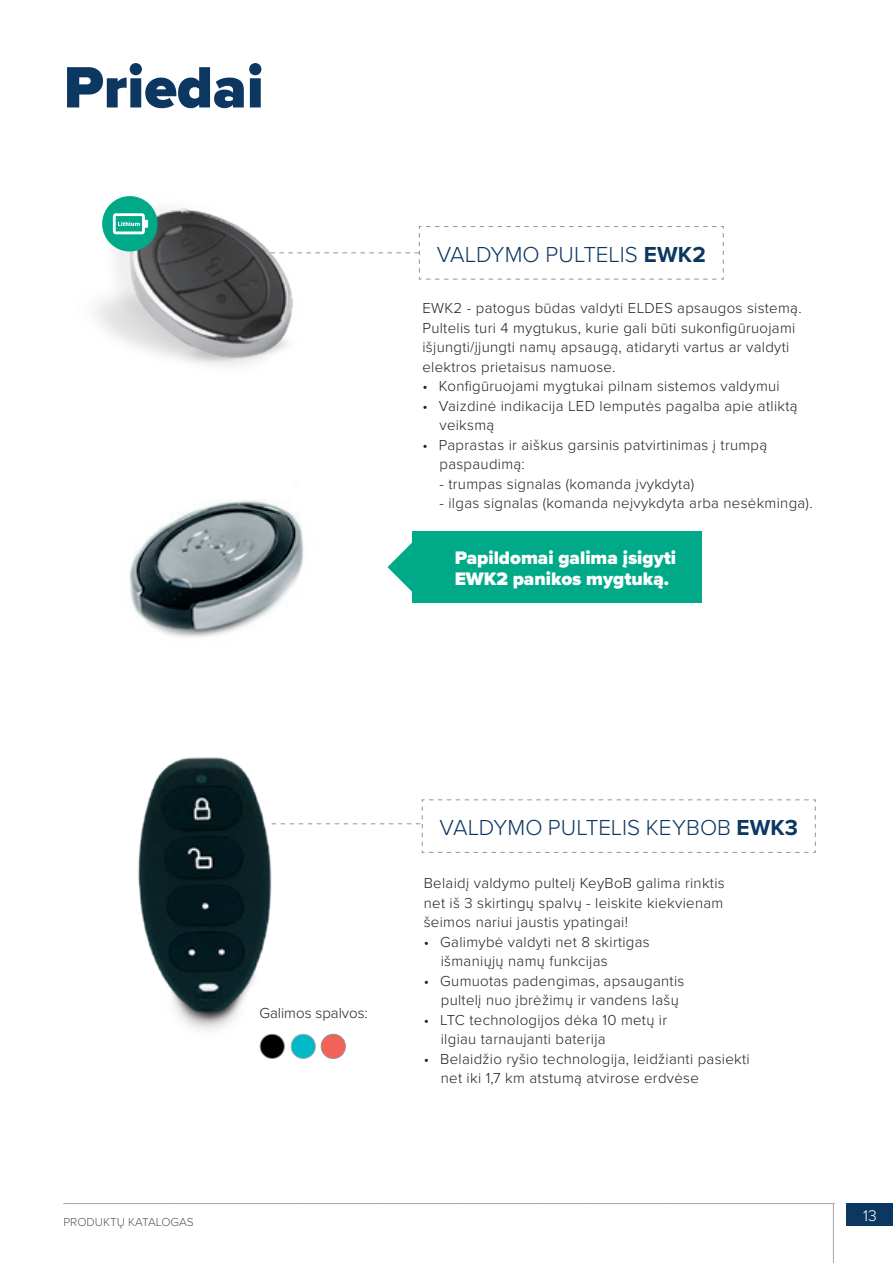
<style>
.page{position:relative;width:893px;height:1263px;background:#fff}
.page>*{position:absolute;margin:0;border:0;box-sizing:border-box;transform-origin:0 0}
.t1{font:900 60.45px "Proxima Nova";color:#0c3761}
.t2{font:300 22.5px "Proxima Nova";color:#0c3761}
.t3{font:900 18.75px/20.9px "Proxima Nova";color:#fff}
.t4{font:300 15.9px "Proxima Nova";color:#fff}
.t5{font:300 15px/19.5px "Proxima Nova";letter-spacing:.02em;color:#231f20}
.t6{font:300 15px "Proxima Nova";color:#231f20}
.t7{font:300 12px "Proxima Nova";color:#57585a}
.s1{font-weight:700}
</style>
<div class="page">
<img style="left:129px;top:500px;width:175px;height:138px">
<svg style="left:378px;top:226px;width:346px;height:54px"></svg>
<img style="left:95px;top:196px;width:279px;height:170px">
<div style="left:102px;top:196px;width:56px;height:55px;background:#00aa89;border-radius:50%"></div>
<svg style="left:113px;top:213px;width:35px;height:21px"></svg>
<svg style="left:387px;top:542px;width:25px;height:50px"></svg>
<div style="left:412px;top:531px;width:290px;height:72px;background:#00aa89"></div>
<img style="left:138px;top:757px;width:208px;height:302px">
<div style="left:260px;top:1034px;width:24px;height:24px;background:#000;border-radius:50%"></div>
<div style="left:260px;top:1034px;width:25px;height:25px;border:1px solid #939598;border-radius:50%"></div>
<div style="left:291px;top:1034px;width:24px;height:24px;background:#00b8c6;border-radius:50%"></div>
<div style="left:291px;top:1034px;width:25px;height:25px;border:1px solid #a8aeb4;border-radius:50%"></div>
<div style="left:321px;top:1034px;width:24px;height:24px;background:#f16358;border-radius:50%"></div>
<div style="left:321px;top:1034px;width:25px;height:25px;border:1px solid #939598;border-radius:50%"></div>
<svg style="left:272px;top:799px;width:544px;height:54px"></svg>
<svg style="left:64px;top:1203px;width:770px;height:60px"></svg>
<div style="left:846px;top:1203px;width:47px;height:22px;background:#0c3761"></div>
<h1 class="t1" style="left:64px;top:42px;width:201px">Priedai</h1>
<h2 class="t2" style="left:437px;top:237px;width:271px">VALDYMO PULTELIS <span class="s1">EWK2</span></h2>
<p class="t5" style="left:422px;top:298px;width:381px">EWK2 - patogus būdas valdyti ELDES apsaugos sistemą.<br>Pultelis turi 4 mygtukus, kurie gali būti sukonfigūruojami išjungti/įjungti namų apsaugą, atidaryti vartus ar valdyti elektros prietaisus namuose.</p>
<p class="t5" style="left:422px;top:376px;width:359px">• Konfigūruojami mygtukai pilnam sistemos valdymui</p>
<p class="t5" style="left:439px;top:395px;width:360px;text-indent:-17px">• Vaizdinė indikacija LED lemputės pagalba apie atliktą veiksmą</p>
<p class="t5" style="left:439px;top:434px;width:329px;text-indent:-17px">• Paprastas ir aiškus garsinis patvirtinimas į trumpą paspaudimą:</p>
<p class="t5" style="left:439px;top:473px;width:256px">- trumpas signalas (komanda įvykdyta)</p>
<p class="t5" style="left:439px;top:493px;width:375px">- ilgas signalas (komanda neįvykdyta arba nesėkminga).</p>
<p class="t3" style="left:455px;top:547px;width:223px">Papildomai galima įsigyti<br>EWK2 panikos mygtuką.</p>
<p class="t7" style="left:63px;top:1213px;width:132px">PRODUKTŲ KATALOGAS</p>
<p class="t6" style="left:259px;top:1002px;width:110px">Galimos spalvos:</p>
<h2 class="t2" style="left:440px;top:811px;width:360px">VALDYMO PULTELIS KEYBOB <span class="s1">EWK3</span></h2>
<p class="t5" style="left:424px;top:873px;width:302px;text-align:justify">Belaidį valdymo pultelį KeyBoB galima rinktis net iš 3 skirtingų spalvų - leiskite kiekvienam šeimos nariui jaustis ypatingai!</p>
<p class="t5" style="left:441px;top:931px;width:211px;text-indent:-17px">• Galimybė valdyti net 8 skirtigas išmaniųjų namų funkcijas</p>
<p class="t5" style="left:441px;top:970px;width:245px;text-indent:-17px">• Gumuotas padengimas, apsaugantis pultelį nuo įbrėžimų ir vandens lašų</p>
<p class="t5" style="left:441px;top:1009px;width:228px;text-indent:-17px">• LTC technologijos dėka 10 metų ir ilgiau tarnaujanti baterija</p>
<p class="t5" style="left:441px;top:1048px;width:310px;text-indent:-17px">• Belaidžio ryšio technologija, leidžianti pasiekti net iki 1,7 km atstumą atvirose erdvėse</p>
<p class="t4" style="left:863px;top:1204px;width:15px">13</p>
</div>
